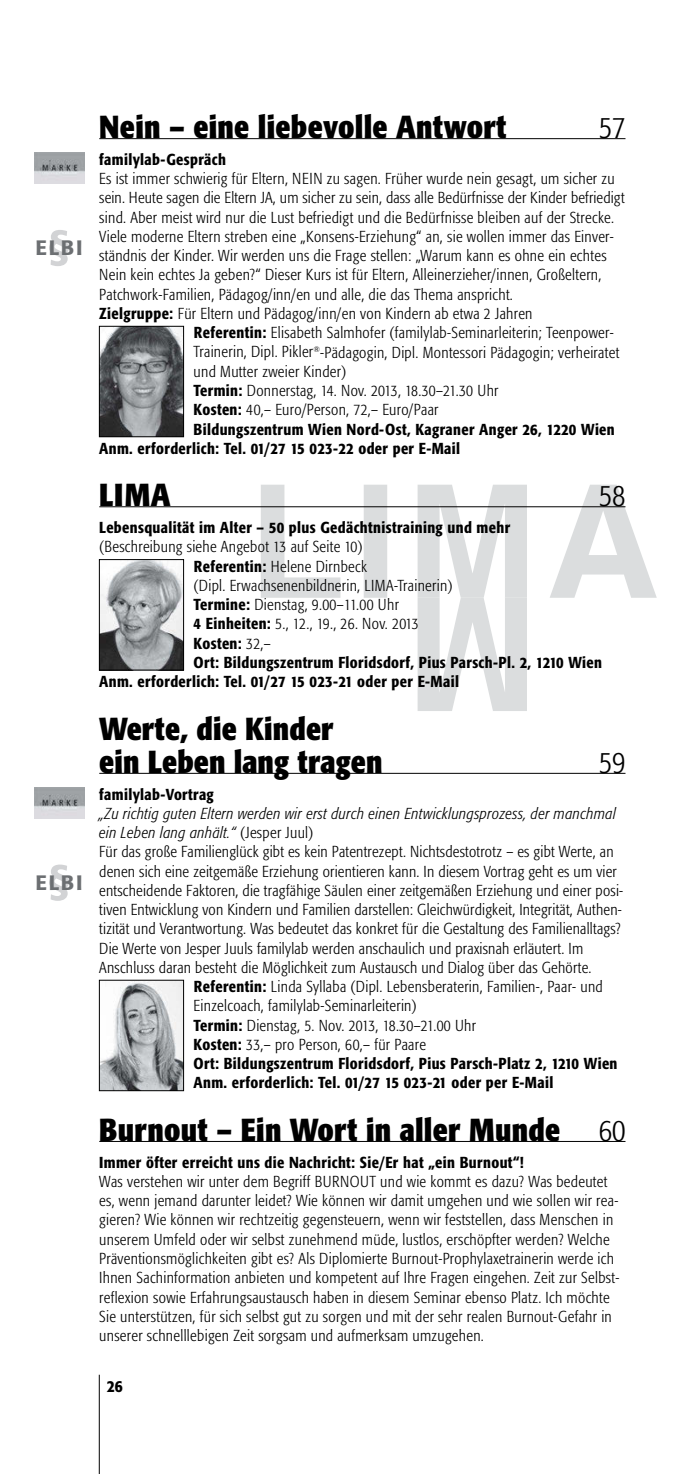
<style>
.page{position:relative;width:695px;height:1474px;background:#fff}
.page>*{position:absolute;margin:0;border:0;box-sizing:border-box;transform-origin:0 0}
.t1{font:700 condensed 31.5px/33.2px "Formata";letter-spacing:.01em;color:#000}
.t2{font:300 condensed 30.62px "Formata";color:#000}
.t3{font:500 20.65px "Formata";letter-spacing:.08em;color:#6c6f72}
.t4{font:500 condensed 16.62px "Formata";color:#000}
.t5{font:300 condensed 15.75px/19.2px "Formata";letter-spacing:.02em;color:#000}
.t6{font:500 condensed 15.75px "Formata";letter-spacing:.025em;color:#000}
.t7{font:italic 300 condensed 15.75px "Formata";letter-spacing:.02em;color:#000}
.t8{font:300 condensed 15.75px "Formata";letter-spacing:-.01em;color:#000}
.s1{font-weight:500}
.s2{font-weight:300}
.s3{font-style:normal}
.s4{font-weight:300;font-size:30.62px}
</style>
<div class="page">
<svg style="left:261px;top:484px;width:395px;height:114px"></svg>
<svg style="left:417px;top:598px;width:110px;height:113px"></svg>
<hr style="left:99px;top:138px;width:526px;height:1px;background:#000">
<hr style="left:99px;top:506px;width:526px;height:1px;background:#000">
<hr style="left:99px;top:773px;width:526px;height:1px;background:#000">
<hr style="left:99px;top:1140px;width:526px;height:1px;background:#000">
<img style="left:101px;top:328px;width:81px;height:107px">
<div style="left:99px;top:326px;width:85px;height:111px;border:1px solid #000"></div>
<img style="left:101px;top:561px;width:81px;height:107px">
<div style="left:99px;top:559px;width:85px;height:111px;border:1px solid #000"></div>
<img style="left:101px;top:982px;width:81px;height:106px">
<div style="left:99px;top:980px;width:85px;height:110px;border:1px solid #000"></div>
<hr style="left:99px;top:1374px;width:1px;height:99px;background:#000">
<img style="left:35px;top:153px;width:49px;height:30px">
<svg style="left:49px;top:230px;width:20px;height:36px"></svg>
<img style="left:35px;top:787px;width:49px;height:31px">
<svg style="left:49px;top:864px;width:20px;height:36px"></svg>
<h3 class="t3" style="left:36px;top:239px;width:49px">ELBI</h3>
<h3 class="t3" style="left:36px;top:874px;width:49px">ELBI</h3>
<h1 class="t1" style="left:99px;top:113px;width:409px">Nein – eine liebevolle Antwort</h1>
<h2 class="t2" style="left:598px;top:115px;width:28px">57</h2>
<p class="t6" style="left:99px;top:153px;width:128px">familylab-Gespräch</p>
<p class="t5" style="left:99px;top:170px;width:516px">Es ist immer schwierig für Eltern, NEIN zu sagen. Früher wurde nein gesagt, um sicher zu</p>
<p class="t5" style="left:99px;top:189px;width:527px">sein. Heute sagen die Eltern JA, um sicher zu sein, dass alle Bedürfnisse der Kinder befriedigt</p>
<p class="t5" style="left:99px;top:209px;width:516px">sind. Aber meist wird nur die Lust befriedigt und die Bedürfnisse bleiben auf der Strecke.</p>
<p class="t5" style="left:99px;top:228px;width:516px">Viele moderne Eltern streben eine „Konsens-Erziehung“ an, sie wollen immer das Einver-</p>
<p class="t5" style="left:99px;top:247px;width:508px">ständnis der Kinder. Wir werden uns die Frage stellen: „Warum kann es ohne ein echtes</p>
<p class="t5" style="left:99px;top:266px;width:503px">Nein kein echtes Ja geben?“ Dieser Kurs ist für Eltern, Alleinerzieher/innen, Großeltern,</p>
<p class="t5" style="left:99px;top:286px;width:415px">Patchwork-Familien, Pädagog/inn/en und alle, die das Thema anspricht.</p>
<p class="t5" style="left:99px;top:305px;width:434px"><span class="s1">Zielgruppe:</span> Für Eltern und Pädagog/inn/en von Kindern ab etwa 2 Jahren</p>
<p class="t5" style="left:194px;top:324px;width:421px"><span class="s1">Referentin:</span> Elisabeth Salmhofer (familylab-Seminarleiterin; Teenpower-</p>
<p class="t5" style="left:193px;top:343px;width:427px">Trainerin, Dipl. Pikler<sup>®</sup>-Pädagogin, Dipl. Montessori Pädagogin; verheiratet</p>
<p class="t5" style="left:193px;top:363px;width:154px">und Mutter zweier Kinder)</p>
<p class="t5" style="left:193px;top:382px;width:306px"><span class="s1">Termin:</span> Donnerstag, 14. Nov. 2013, 18.30–21.30 Uhr</p>
<p class="t5" style="left:193px;top:401px;width:246px"><span class="s1">Kosten:</span> 40,– Euro/Person, 72,– Euro/Paar</p>
<p class="t6" style="left:193px;top:423px;width:422px">Bildungszentrum Wien Nord-Ost, Kagraner Anger 26, 1220 Wien</p>
<p class="t6" style="left:99px;top:442px;width:362px">Anm. erforderlich: Tel. 01/27 15 023-22 oder per E-Mail</p>
<h1 class="t1" style="left:99px;top:481px;width:73px">LIMA</h1>
<h2 class="t2" style="left:598px;top:483px;width:28px">58</h2>
<p class="t6" style="left:99px;top:521px;width:412px">Lebensqualität im Alter – 50 plus Gedächtnistraining und mehr</p>
<p class="t5" style="left:99px;top:538px;width:265px">(Beschreibung siehe Angebot 13 auf Seite 10)</p>
<p class="t5" style="left:194px;top:557px;width:174px"><span class="s1">Referentin:</span> Helene Dirnbeck</p>
<p class="t5" style="left:193px;top:577px;width:260px">(Dipl. Erwachsenenbildnerin, LIMA-Trainerin)</p>
<p class="t5" style="left:193px;top:596px;width:207px"><span class="s1">Termine:</span> Dienstag, 9.00–11.00 Uhr</p>
<p class="t8" style="left:193px;top:617px;width:227px"><span class="s1">4 Einheiten:</span> 5., 12., 19., 26. Nov. 2013</p>
<p class="t6" style="left:193px;top:636px;width:79px">Kosten: <span class="s2">32,–</span></p>
<p class="t6" style="left:193px;top:656px;width:410px">Ort: Bildungszentrum Floridsdorf, Pius Parsch-Pl. 2, 1210 Wien</p>
<p class="t6" style="left:99px;top:675px;width:361px">Anm. erforderlich: Tel. 01/27 15 023-21 oder per E-Mail</p>
<h1 class="t1" style="left:99px;top:714px;width:285px">Werte, die Kinder<br>ein Leben lang tragen</h1>
<h2 class="t2" style="left:598px;top:750px;width:28px">59</h2>
<p class="t6" style="left:99px;top:787px;width:116px">familylab-Vortrag</p>
<p class="t7" style="left:99px;top:807px;width:518px">„Zu richtig guten Eltern werden wir erst durch einen Entwicklungsprozess, der manchmal</p>
<p class="t7" style="left:99px;top:826px;width:216px">ein Leben lang anhält.“ <span class="s3">(Jesper Juul)</span></p>
<p class="t5" style="left:99px;top:843px;width:515px">Für das große Familienglück gibt es kein Patentrezept. Nichtsdestotrotz – es gibt Werte, an</p>
<p class="t5" style="left:99px;top:862px;width:519px">denen sich eine zeitgemäße Erziehung orientieren kann. In diesem Vortrag geht es um vier</p>
<p class="t5" style="left:99px;top:882px;width:525px">entscheidende Faktoren, die tragfähige Säulen einer zeitgemäßen Erziehung und einer posi-</p>
<p class="t5" style="left:99px;top:901px;width:524px">tiven Entwicklung von Kindern und Familien darstellen: Gleichwürdigkeit, Integrität, Authen-</p>
<p class="t5" style="left:99px;top:920px;width:523px">tizität und Verantwortung. Was bedeutet das konkret für die Gestaltung des Familienalltags?</p>
<p class="t5" style="left:99px;top:939px;width:485px">Die Werte von Jesper Juuls familylab werden anschaulich und praxisnah erläutert. Im</p>
<p class="t5" style="left:99px;top:959px;width:493px">Anschluss daran besteht die Möglichkeit zum Austausch und Dialog über das Gehörte.</p>
<p class="t5" style="left:194px;top:978px;width:410px"><span class="s1">Referentin:</span> Linda Syllaba (Dipl. Lebensberaterin, Familien-, Paar- und</p>
<p class="t5" style="left:193px;top:997px;width:225px">Einzelcoach, familylab-Seminarleiterin)</p>
<p class="t5" style="left:193px;top:1016px;width:284px"><span class="s1">Termin:</span> Dienstag, 5. Nov. 2013, 18.30–21.00 Uhr</p>
<p class="t5" style="left:193px;top:1036px;width:234px"><span class="s1">Kosten:</span> 33,– pro Person, 60,– für Paare</p>
<p class="t6" style="left:193px;top:1057px;width:425px">Ort: Bildungszentrum Floridsdorf, Pius Parsch-Platz 2, 1210 Wien</p>
<p class="t6" style="left:193px;top:1076px;width:361px">Anm. erforderlich: Tel. 01/27 15 023-21 oder per E-Mail</p>
<h1 class="t1" style="left:99px;top:1115px;width:527px">Burnout – Ein Wort in aller Munde <span class="s4">60</span></h1>
<p class="t6" style="left:99px;top:1155px;width:426px">Immer öfter erreicht uns die Nachricht: Sie/Er hat „ein Burnout“!</p>
<p class="t5" style="left:99px;top:1173px;width:521px">Was verstehen wir unter dem Begriff BURNOUT und wie kommt es dazu? Was bedeutet es, wenn jemand darunter leidet? Wie können wir damit umgehen und wie sollen wir rea&shy;gieren? Wie können wir rechtzeitig gegensteuern, wenn wir feststellen, dass Menschen in unserem Umfeld oder wir selbst zunehmend müde, lustlos, erschöpfter werden? Welche Präventionsmöglichkeiten gibt es? Als Diplomierte Burnout-Prophylaxetrainerin werde ich Ihnen Sachinformation anbieten und kompetent auf Ihre Fragen eingehen. Zeit zur Selbst&shy;reflexion sowie Erfahrungsaustausch haben in diesem Seminar ebenso Platz. Ich möchte Sie unterstützen, für sich selbst gut zu sorgen und mit der sehr realen Burnout-Gefahr in unserer schnelllebigen Zeit sorgsam und aufmerksam umzugehen.</p>
<p class="t4" style="left:107px;top:1379px;width:18px">26</p>
</div>
